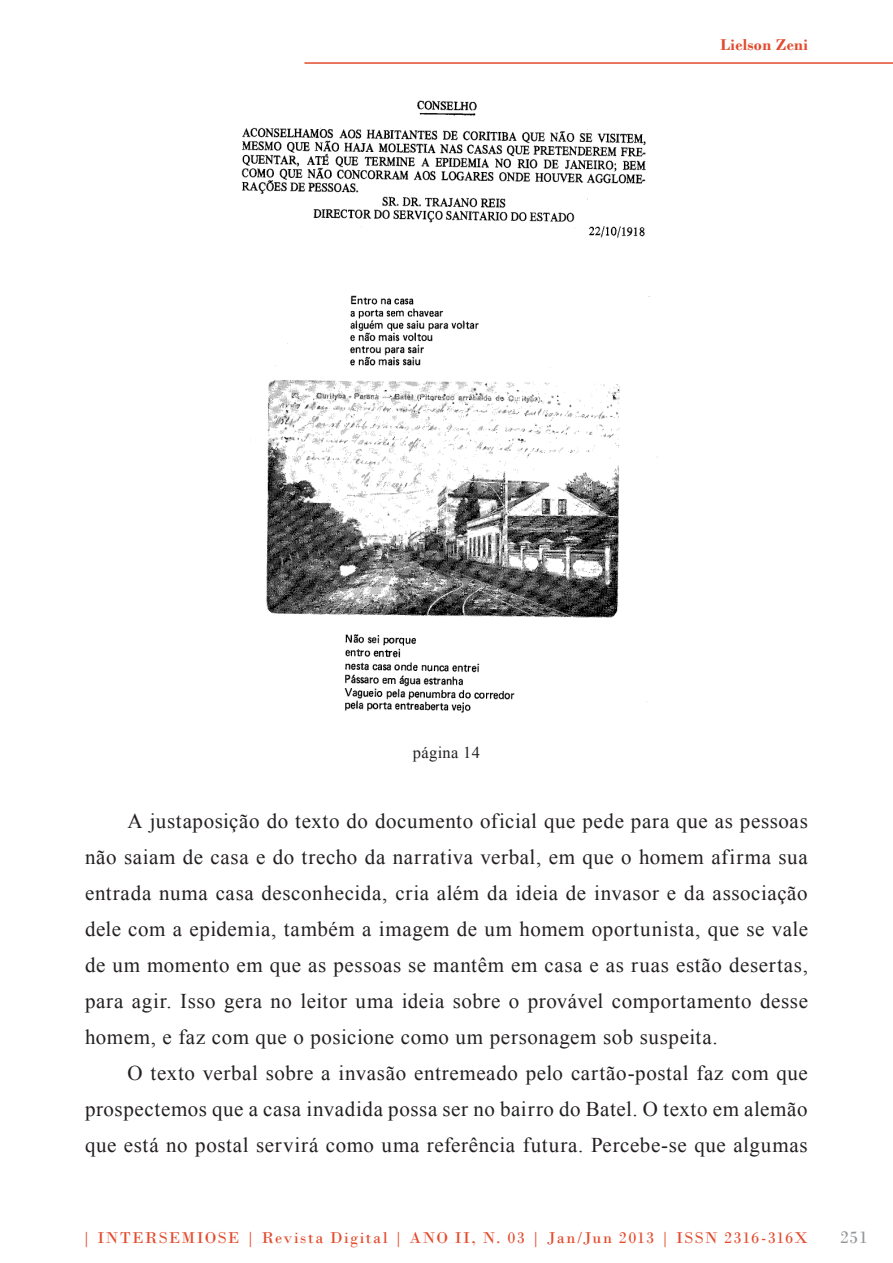
<style>
.page{position:relative;width:893px;height:1263px;background:#fff}
.page>*{position:absolute;margin:0;border:0;box-sizing:border-box;transform-origin:0 0}
.Corpo_REV{font:21px/36px "Times New Roman";letter-spacing:.025em;color:#231f20;text-align:justify}
.t1{font:18px "Bodoni";color:#939598}
.t2{font:16.5px "Bodoni";letter-spacing:.08em;color:#e34b2d}
.t3{font:700 16.5px "Bodoni";letter-spacing:.02em;color:#e34b2d}
.legendas_REV{font:16.5px "Times New Roman";letter-spacing:.02em;color:#231f20}
</style>
<div class="page">
<hr style="left:304px;top:62px;width:589px;height:2px;background:#e34b2d">
<img style="left:241px;top:100px;width:409px;height:613px">
<p class="t3" style="left:720px;top:35px;width:89px">Lielson Zeni</p>
<p class="legendas_REV" style="left:413px;top:741px;width:69px">página 14</p>
<p class="Corpo_REV" style="left:85px;top:803px;width:724px;text-indent:43px">A justaposição do texto do documento oficial que pede para que as pessoas não saiam de casa e do trecho da narrativa verbal, em que o homem afirma sua entrada numa casa desconhecida, cria além da ideia de invasor e da associação dele com a epidemia, também a imagem de um homem oportunista, que se vale de um momento em que as pessoas se mantêm em casa e as ruas estão desertas, para agir. Isso gera no leitor uma ideia sobre o provável comportamento desse homem, e faz com que o posicione como um personagem sob suspeita.</p>
<p class="Corpo_REV" style="left:85px;top:1055px;width:724px;text-indent:43px">O texto verbal sobre a invasão entremeado pelo cartão-postal faz com que prospectemos que a casa invadida possa ser no bairro do Batel. O texto em alemão que está no postal servirá como uma referência futura. Percebe-se que algumas</p>
<p class="t2" style="left:82px;top:1228px;width:727px">| INTERSEMIOSE | Revista Digital | ANO II, N. 03 | Jan/Jun 2013 | ISSN 2316-316X</p>
<p class="t1" style="left:840px;top:1227px;width:29px">251</p>
</div>
